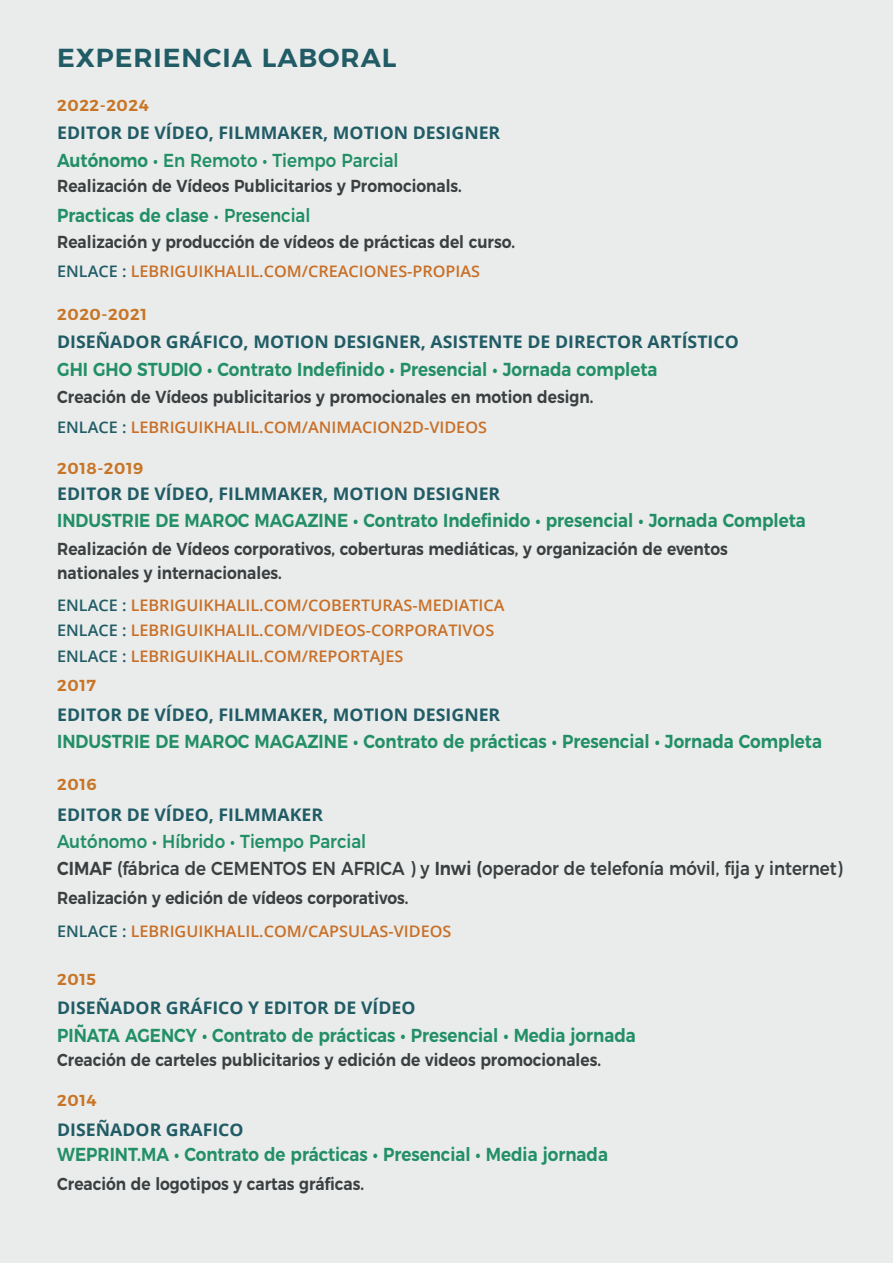
<style>
.page{position:relative;width:893px;height:1263px;background:#e9ecea}
.page>*{position:absolute;margin:0;border:0;box-sizing:border-box;transform-origin:0 0}
.t1{font:600 26.1px "Montserrat";letter-spacing:.035em;color:#215c66}
.t2{font:600 18.75px "Montserrat";color:#228f67;scale:.89 1}
.t3{font:500 18.75px "Montserrat";color:#3b3f41;scale:.89 1}
.t4{font:500 18.75px "Montserrat";color:#228f67;scale:.89 1}
.t5{font:600 17.4px/24.6px "Montserrat";color:#3b3f41;scale:.89 1}
.t6{font:700 17.4px "Open Sans";color:#215c66}
.t7{font:600 15.9px "Open Sans";color:#c96f27}
.t8{font:600 15.9px "Montserrat";letter-spacing:.035em;color:#c87527}
.s1{font-weight:600}
.s2{font-weight:400;font-size:17.4px;color:#1e8d65}
.s3{font-weight:500;color:#1e8d65}
.s4{color:#215c66}
</style>
<div class="page">
<h1 class="t1" style="left:57px;top:36px;width:341px">EXPERIENCIA LABORAL</h1>
<p class="t8" style="left:57px;top:93px;width:93px">2022-2024</p>
<p class="t6" style="left:57px;top:120px;width:445px">EDITOR DE VÍDEO, FILMMAKER, MOTION DESIGNER</p>
<p class="t4" style="left:57px;top:145px;width:385px"><span class="s1">Autónomo</span> • En Remoto • Tiempo Parcial</p>
<p class="t5" style="left:57px;top:172px;width:456px">Realización de Vídeos Publicitarios y Promocionals.</p>
<p class="t5" style="left:57px;top:228px;width:516px">Realización y producción de vídeos de prácticas del curso.</p>
<p class="t2" style="left:57px;top:200px;width:286px">Practicas de clase <span class="s2">•</span> <span class="s3">Presencial</span></p>
<p class="t7" style="left:57px;top:260px;width:424px"><span class="s4">ENLACE :</span> LEBRIGUIKHALIL.COM/CREACIONES-PROPIAS</p>
<p class="t8" style="left:57px;top:301px;width:91px">2020-2021</p>
<p class="t6" style="left:57px;top:329px;width:683px">DISEÑADOR GRÁFICO, MOTION DESIGNER, ASISTENTE DE DIRECTOR ARTÍSTICO</p>
<p class="t2" style="left:57px;top:354px;width:676px">GHI GHO STUDIO • Contrato Indefinido • Presencial • Jornada completa</p>
<p class="t5" style="left:57px;top:383px;width:604px">Creación de Vídeos publicitarios y promocionales en motion design.</p>
<p class="t7" style="left:57px;top:417px;width:431px"><span class="s4">ENLACE :</span> LEBRIGUIKHALIL.COM/ANIMACION2D-VIDEOS</p>
<p class="t8" style="left:57px;top:455px;width:88px">2018-2019</p>
<p class="t6" style="left:57px;top:482px;width:445px">EDITOR DE VÍDEO, FILMMAKER, MOTION DESIGNER</p>
<p class="t2" style="left:57px;top:505px;width:843px">INDUSTRIE DE MAROC MAGAZINE • Contrato Indefinido • presencial • Jornada Completa</p>
<p class="t5" style="left:57px;top:535px;width:755px">Realización de Vídeos corporativos, coberturas mediáticas, y organización de eventos nationales y internacionales.</p>
<p class="t7" style="left:57px;top:594px;width:449px"><span class="s4">ENLACE :</span> LEBRIGUIKHALIL.COM/COBERTURAS-MEDIATICA</p>
<p class="t7" style="left:57px;top:619px;width:439px"><span class="s4">ENLACE :</span> LEBRIGUIKHALIL.COM/VIDEOS-CORPORATIVOS</p>
<p class="t7" style="left:57px;top:645px;width:348px"><span class="s4">ENLACE :</span> LEBRIGUIKHALIL.COM/REPORTAJES</p>
<p class="t8" style="left:57px;top:673px;width:40px">2017</p>
<p class="t6" style="left:57px;top:703px;width:445px">EDITOR DE VÍDEO, FILMMAKER, MOTION DESIGNER</p>
<p class="t2" style="left:57px;top:726px;width:861px">INDUSTRIE DE MAROC MAGAZINE • Contrato de prácticas • Presencial • Jornada Completa</p>
<p class="t8" style="left:57px;top:771px;width:41px">2016</p>
<p class="t6" style="left:57px;top:802px;width:267px">EDITOR DE VÍDEO, FILMMAKER</p>
<p class="t4" style="left:57px;top:826px;width:349px">Autónomo • Híbrido • Tiempo Parcial</p>
<p class="t3" style="left:57px;top:853px;width:884px"><span class="s1">CIMAF</span> (fábrica de CEMENTOS EN AFRICA ) y <span class="s1">Inwi (</span>operador de telefonía móvil, fija y internet)</p>
<p class="t5" style="left:57px;top:884px;width:396px">Realización y edición de vídeos corporativos.</p>
<p class="t7" style="left:57px;top:920px;width:396px"><span class="s4">ENLACE :</span> LEBRIGUIKHALIL.COM/CAPSULAS-VIDEOS</p>
<p class="t8" style="left:57px;top:967px;width:40px">2015</p>
<p class="t6" style="left:57px;top:995px;width:360px">DISEÑADOR GRÁFICO Y EDITOR DE VÍDEO</p>
<p class="t2" style="left:57px;top:1020px;width:652px">PIÑATA AGENCY • Contrato de prácticas • Presencial • Media jornada</p>
<p class="t5" style="left:57px;top:1046px;width:612px">Creación de carteles publicitarios y edición de videos promocionales.</p>
<p class="t8" style="left:57px;top:1087px;width:41px">2014</p>
<p class="t6" style="left:57px;top:1117px;width:188px">DISEÑADOR GRAFICO</p>
<p class="t2" style="left:57px;top:1139px;width:620px">WEPRINT.MA • Contrato de prácticas • Presencial • Media jornada</p>
<p class="t5" style="left:57px;top:1170px;width:346px">Creación de logotipos y cartas gráficas.</p>
</div>
